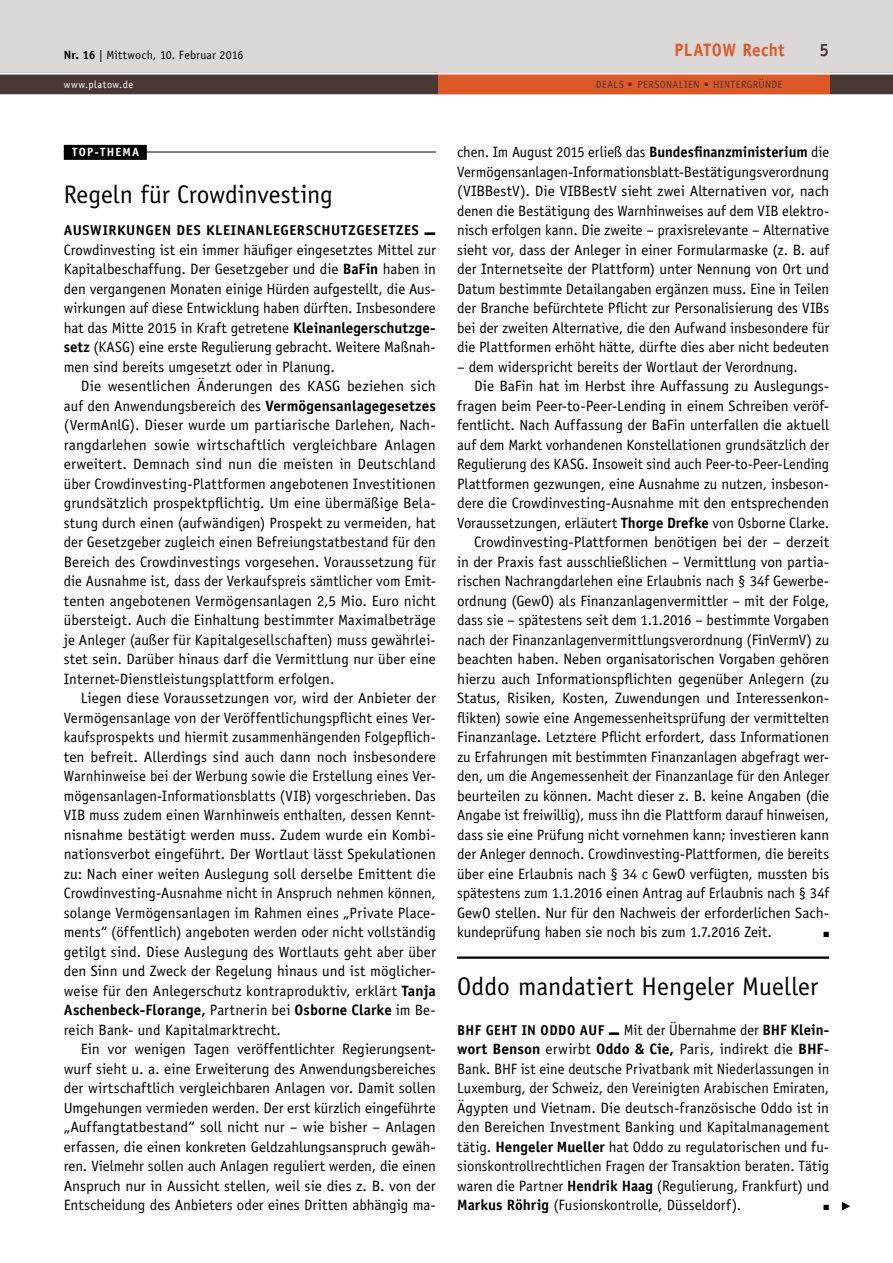
<style>
.page{position:relative;width:893px;height:1263px;background:#fff}
.page>*{position:absolute;margin:0;border:0;box-sizing:border-box;transform-origin:0 0}
.t1{font:25.5px "Officina Sans Std";letter-spacing:.005em;color:#000}
.t2{font:700 18px "Officina Sans Std";letter-spacing:.02em;color:#dd5928;scale:.95 1}
.t3{font:700 18px "Officina Sans Std";color:#483732;scale:.95 1}
.t4{font:15px/19.5px "Officina Sans Std";letter-spacing:-.005em;color:#000;text-align:justify}
.t5{font:700 14.25px "Officina Sans Std";letter-spacing:.04em;color:#000}
.t6{font:12px "Officina Sans Std";letter-spacing:.015em;color:#000}
.t7{font:700 12px "Officina Sans Std";letter-spacing:.105em;color:#fff}
.t8{font:10.5px "Officina Sans Std";letter-spacing:.035em;color:#483732}
.t9{font:10.5px "Officina Sans Std";letter-spacing:.045em;color:#fff}
.t10{font:7.5px "Zapf Dingbats";color:#000}
.t11{font:3.75px "Zapf Dingbats";color:#000;scale:4.1 1}
.s1{font-weight:700}
.s2{font-weight:700;font-size:14.25px}
</style>
<div class="page">
<div style="left:0;top:0;width:893px;height:72px;background:#dad7d6"></div>
<div style="left:0;top:72px;width:893px;height:22px;background:#483732"></div>
<hr style="left:0;top:94px;width:893px;height:1px;background:#483732">
<div style="left:438px;top:72px;width:391px;height:22px;background:#dd5928"></div>
<hr style="left:0;top:72px;width:893px;height:3px;background:#fff">
<div style="left:64px;top:145px;width:83px;height:15px;background:#000"></div>
<hr style="left:64px;top:152px;width:372px;height:1px;background:#000">
<svg style="left:842px;top:1202px;width:8px;height:8px"></svg>
<hr style="left:457px;top:956px;width:372px;height:3px;background:#000">
<p class="t6" style="left:64px;top:47px;width:181px"><span class="s1">Nr. 16</span> | Mittwoch, 10. Februar 2016</p>
<p class="t2" style="left:674px;top:39px;width:117px">PLATOW Recht</p>
<p class="t3" style="left:819px;top:39px;width:12px">5</p>
<p class="t9" style="left:64px;top:79px;width:71px">www.platow.de</p>
<p class="t8" style="left:596px;top:79px;width:188px">DEALS <span class="s1">•</span> PERSONALIEN <span class="s1">•</span> HINTERGRÜNDE</p>
<p class="t7" style="left:72px;top:145px;width:69px">TOP-THEMA</p>
<h1 class="t1" style="left:64px;top:180px;width:271px">Regeln für Crowdinvesting</h1>
<p class="t5" style="left:64px;top:222px;width:357px">AUSWIRKUNGEN DES KLEINANLEGERSCHUTZGESETZES</p>
<p class="t11" style="left:424px;top:232px;width:4px">■</p>
<p class="t4" style="left:64px;top:240px;width:374px">Crowdinvesting ist ein immer häufiger eingesetztes Mittel zur Kapitalbeschaffung. Der Gesetzgeber und die <span class="s1">BaFin</span> haben in den vergangenen Monaten einige Hürden aufgestellt, die Aus&shy;wirkungen auf diese Entwicklung haben dürften. Insbesondere hat das Mitte 2015 in Kraft getretene <span class="s1">Kleinanlegerschutzge&shy;setz</span> (KASG) eine erste Regulierung gebracht. Weitere Maßnah&shy;men sind bereits umgesetzt oder in Planung.</p>
<p class="t4" style="left:64px;top:377px;width:374px;text-indent:17px">Die wesentlichen Änderungen des KASG beziehen sich auf den Anwendungsbereich des <span class="s1">Vermögensanlagegesetzes </span>(VermAnlG). Dieser wurde um partiarische Darlehen, Nach&shy;rangdarlehen sowie wirtschaftlich vergleichbare Anlagen erweitert. Demnach sind nun die meisten in Deutschland über Crowdinvesting-Plattformen angebotenen Investitionen grundsätzlich prospektpflichtig. Um eine übermäßige Bela&shy;stung durch einen (aufwändigen) Prospekt zu vermeiden, hat der Gesetzgeber zugleich einen Befreiungstatbestand für den Bereich des Crowdinvestings vorgesehen. Voraussetzung für die Ausnahme ist, dass der Verkaufspreis sämtlicher vom Emit&shy;tenten angebotenen Vermögensanlagen 2,5 Mio. Euro nicht übersteigt. Auch die Einhaltung bestimmter Maximalbeträge je Anleger (außer für Kapitalgesellschaften) muss gewährlei&shy;stet sein. Darüber hinaus darf die Vermittlung nur über eine Internet-Dienstleistungsplattform erfolgen.</p>
<p class="t4" style="left:64px;top:689px;width:374px;text-indent:17px">Liegen diese Voraussetzungen vor, wird der Anbieter der Vermögensanlage von der Veröffentlichungspflicht eines Ver&shy;kaufsprospekts und hiermit zusammenhängenden Folgepflich&shy;ten befreit. Allerdings sind auch dann noch insbesondere Warnhinweise bei der Werbung sowie die Erstellung eines Ver&shy;mögensanlagen-Informationsblatts (VIB) vorgeschrieben. Das VIB muss zudem einen Warnhinweis enthalten, dessen Kennt&shy;nisnahme bestätigt werden muss. Zudem wurde ein Kombi&shy;nationsverbot eingeführt. Der Wortlaut lässt Spekulationen zu: Nach einer weiten Auslegung soll derselbe Emittent die Crowdinvesting-Ausnahme nicht in Anspruch nehmen können, solange Vermögensanlagen im Rahmen eines „Private Place&shy;ments“ (öffentlich) angeboten werden oder nicht vollständig getilgt sind. Diese Auslegung des Wortlauts geht aber über den Sinn und Zweck der Regelung hinaus und ist möglicher&shy;weise für den Anlegerschutz kontraproduktiv, erklärt <span class="s1">Tanja Aschenbeck-Florange,</span> Partnerin bei <span class="s1">Osborne Clarke</span> im Be&shy;reich Bank- und Kapitalmarktrecht.</p>
<p class="t4" style="left:64px;top:1040px;width:374px;text-indent:17px">Ein vor wenigen Tagen veröffentlichter Regierungsent&shy;wurf sieht u. a. eine Erweiterung des Anwendungsbereiches der wirtschaftlich vergleichbaren Anlagen vor. Damit sollen Umgehungen vermieden werden. Der erst kürzlich eingeführte „Auffangtatbestand“ soll nicht nur – wie bisher – Anlagen erfassen, die einen konkreten Geldzahlungsanspruch gewäh&shy;ren. Vielmehr sollen auch Anlagen reguliert werden, die einen Anspruch nur in Aussicht stellen, weil sie dies z. B. von der Entscheidung des Anbieters oder eines Dritten abhängig ma-</p>
<p class="t4" style="left:457px;top:143px;width:374px">chen. Im August 2015 erließ das <span class="s1">Bundesfinanzministerium</span> die Vermögensanlagen-Informationsblatt-Bestätigungsverordnung (VIBBestV). Die VIBBestV sieht zwei Alternativen vor, nach denen die Bestätigung des Warnhinweises auf dem VIB elektro&shy;nisch erfolgen kann. Die zweite – praxisrelevante – Alternative sieht vor, dass der Anleger in einer Formularmaske (z. B. auf der Internetseite der Plattform) unter Nennung von Ort und Datum bestimmte Detailangaben ergänzen muss. Eine in Teilen der Branche befürchtete Pflicht zur Personalisierung des VIBs bei der zweiten Alternative, die den Aufwand insbesondere für die Plattformen erhöht hätte, dürfte dies aber nicht bedeuten</p>
<p class="t4" style="left:457px;top:357px;width:342px">– dem widerspricht bereits der Wortlaut der Verordnung.</p>
<p class="t4" style="left:474px;top:377px;width:357px">Die BaFin hat im Herbst ihre Auffassung zu Auslegungs-</p>
<p class="t4" style="left:457px;top:396px;width:374px">fragen beim Peer-to-Peer-Lending in einem Schreiben veröf-</p>
<p class="t4" style="left:457px;top:416px;width:373px">fentlicht. Nach Auffassung der BaFin unterfallen die aktuell</p>
<p class="t4" style="left:457px;top:435px;width:374px">auf dem Markt vorhandenen Konstellationen grundsätzlich der</p>
<p class="t4" style="left:457px;top:455px;width:374px">Regulierung des KASG. Insoweit sind auch Peer-to-Peer-Lending</p>
<p class="t4" style="left:457px;top:474px;width:374px">Plattformen gezwungen, eine Ausnahme zu nutzen, insbeson-</p>
<p class="t4" style="left:457px;top:494px;width:373px">dere die Crowdinvesting-Ausnahme mit den entsprechenden</p>
<p class="t4" style="left:457px;top:513px;width:374px">Voraussetzungen, erläutert <span class="s1">Thorge Drefke</span> von Osborne Clarke.</p>
<p class="t4" style="left:474px;top:533px;width:357px">Crowdinvesting-Plattformen benötigen bei der – derzeit</p>
<p class="t4" style="left:457px;top:552px;width:374px">in der Praxis fast ausschließlichen – Vermittlung von partia-</p>
<p class="t4" style="left:457px;top:572px;width:374px">rischen Nachrangdarlehen eine Erlaubnis nach § 34f Gewerbe-</p>
<p class="t4" style="left:457px;top:591px;width:374px">ordnung (GewO) als Finanzanlagenvermittler – mit der Folge,</p>
<p class="t4" style="left:457px;top:611px;width:374px">dass sie – spätestens seit dem 1.1.2016 – bestimmte Vorgaben</p>
<p class="t4" style="left:457px;top:630px;width:374px">nach der Finanzanlagenvermittlungsverordnung (FinVermV) zu</p>
<p class="t4" style="left:457px;top:650px;width:374px">beachten haben. Neben organisatorischen Vorgaben gehören</p>
<p class="t4" style="left:457px;top:669px;width:374px">hierzu auch Informationspflichten gegenüber Anlegern (zu</p>
<p class="t4" style="left:457px;top:689px;width:374px">Status, Risiken, Kosten, Zuwendungen und Interessenkon-</p>
<p class="t4" style="left:457px;top:708px;width:374px">flikten) sowie eine Angemessenheitsprüfung der vermittelten</p>
<p class="t4" style="left:457px;top:728px;width:374px">Finanzanlage. Letztere Pflicht erfordert, dass Informationen</p>
<p class="t4" style="left:457px;top:747px;width:374px">zu Erfahrungen mit bestimmten Finanzanlagen abgefragt wer-</p>
<p class="t4" style="left:457px;top:767px;width:374px">den, um die Angemessenheit der Finanzanlage für den Anleger</p>
<p class="t4" style="left:457px;top:786px;width:374px">beurteilen zu können. Macht dieser z. B. keine Angaben (die</p>
<p class="t4" style="left:457px;top:806px;width:374px">Angabe ist freiwillig), muss ihn die Plattform darauf hinweisen,</p>
<p class="t4" style="left:457px;top:825px;width:374px">dass sie eine Prüfung nicht vornehmen kann; investieren kann</p>
<p class="t4" style="left:457px;top:845px;width:373px">der Anleger dennoch. Crowdinvesting-Plattformen, die bereits</p>
<p class="t4" style="left:457px;top:864px;width:374px">über eine Erlaubnis nach § 34 c GewO verfügten, mussten bis</p>
<p class="t4" style="left:457px;top:884px;width:374px">spätestens zum 1.1.2016 einen Antrag auf Erlaubnis nach § 34f</p>
<p class="t4" style="left:457px;top:903px;width:374px">GewO stellen. Nur für den Nachweis der erforderlichen Sach-</p>
<p class="t4" style="left:457px;top:923px;width:316px">kundeprüfung haben sie noch bis zum 1.7.2016 Zeit.</p>
<p class="t10" style="left:823px;top:931px;width:7px">■</p>
<h1 class="t1" style="left:457px;top:971px;width:363px">Oddo mandatiert Hengeler Mueller</h1>
<p class="t4" style="left:457px;top:1020px;width:374px"><span class="s2">BHF GEHT IN ODDO AUF</span> ■ Mit der Übernahme der <span class="s1">BHF Klein&shy;wort Benson</span> erwirbt <span class="s1">Oddo &amp; Cie,</span> Paris, indirekt die <span class="s1">BHF</span>-Bank. BHF ist eine deutsche Privatbank mit Niederlassungen in Luxemburg, der Schweiz, den Vereinigten Arabischen Emiraten, Ägypten und Vietnam. Die deutsch-französische Oddo ist in den Bereichen Investment Banking und Kapitalmanagement tätig. <span class="s1">Hengeler Mueller</span> hat Oddo zu regulatorischen und fu&shy;sionskontrollrechtlichen Fragen der Transaktion beraten. Tätig waren die Partner <span class="s1">Hendrik Haag</span> (Regulierung, Frankfurt) und <span class="s1">Markus Röhrig</span> (Fusionskontrolle, Düsseldorf).</p>
<p class="t10" style="left:823px;top:1204px;width:7px">■</p>
</div>
